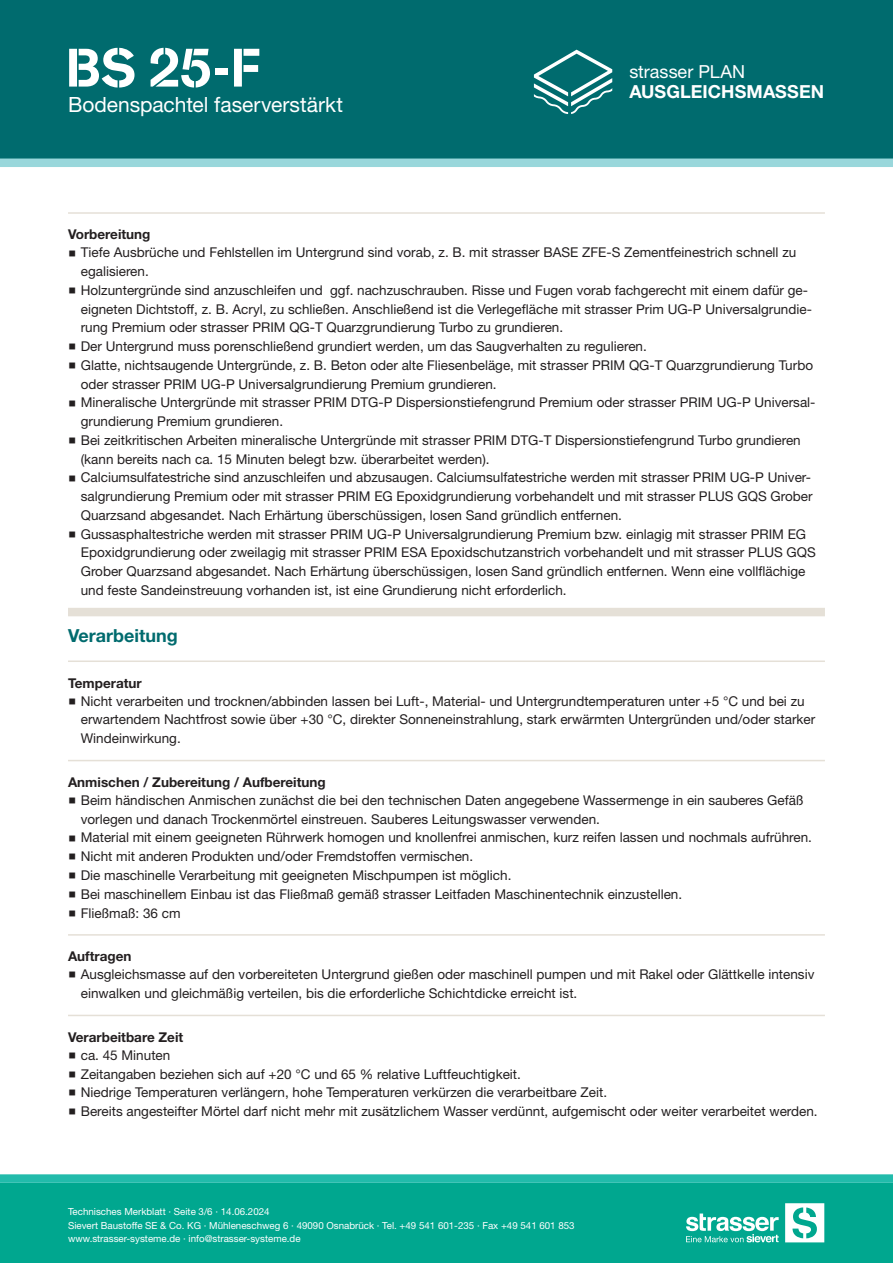
<style>
.page{position:relative;width:893px;height:1263px;background:#fff}
.page>*{position:absolute;margin:0;border:0;box-sizing:border-box;transform-origin:0 0}
.CB_AF_STR_Produkt_ku{font:700 54px "Standard CT Stencil";color:#fff}
.CB_AF_STR_Produkt_la{font:21px "Helvetica Neue LT Std";color:#fff}
.CB_AF_STR_Produktgru{font:700 18px "Helvetica Neue LT Std";letter-spacing:.005em;color:#fff}
.CB_AF_STR_Ueberschri{font:700 18px "Helvetica Neue LT Std";color:#006b6e}
.CB_AF_STR_Produktgru-2{font:18px "Helvetica Neue LT Std";color:#fff}
.t1{font:13.5px/18.8px "Helvetica Neue LT Std";color:#231f20}
.CB_AF_STR_Unterueber{font:700 13.5px "Helvetica Neue LT Std";color:#231f20}
.t2{font:9.75px/13.5px "Helvetica Neue LT Std";color:#fff}
</style>
<div class="page">
<div style="left:0;top:0;width:893px;height:159px;background:#006b6e"></div>
<div style="left:0;top:159px;width:893px;height:8px;background:#99d7db"></div>
<svg style="left:534px;top:50px;width:78px;height:64px"></svg>
<div style="left:0;top:1183px;width:893px;height:80px;background:#00a78f"></div>
<div style="left:0;top:1174px;width:893px;height:9px;background:#22bbab"></div>
<svg style="left:785px;top:1203px;width:39px;height:39px"></svg>
<svg style="left:686px;top:1213px;width:93px;height:29px"></svg>
<hr style="left:68px;top:212px;width:757px;height:2px;background:#e5e0d7">
<div style="left:68px;top:608px;width:757px;height:8px;background:#e5e0d7"></div>
<hr style="left:68px;top:660px;width:757px;height:2px;background:#e5e0d7">
<hr style="left:68px;top:760px;width:757px;height:1px;background:#e5e0d7">
<hr style="left:68px;top:934px;width:757px;height:2px;background:#e5e0d7">
<hr style="left:68px;top:1015px;width:757px;height:1px;background:#e5e0d7">
<p class="CB_AF_STR_Produkt_ku" style="left:66px;top:34px;width:197px">BS 25-F</p>
<p class="CB_AF_STR_Produkt_la" style="left:68px;top:92px;width:276px">Bodenspachtel faserverstärkt</p>
<p class="CB_AF_STR_Produktgru-2" style="left:629px;top:61px;width:117px">strasser PLAN</p>
<p class="CB_AF_STR_Produktgru" style="left:629px;top:81px;width:196px">AUSGLEICHSMASSEN</p>
<p class="CB_AF_STR_Unterueber" style="left:68px;top:226px;width:84px">Vorbereitung</p>
<p class="t1" style="left:81px;top:243px;width:717px">Tiefe Ausbrüche und Fehlstellen im Untergrund sind vorab, z. B. mit strasser BASE ZFE-S Zementfeinestrich schnell zu egalisieren.</p>
<p class="t1" style="left:81px;top:281px;width:733px">Holzuntergründe sind anzuschleifen und ggf. nachzuschrauben. Risse und Fugen vorab fachgerecht mit einem dafür ge&shy;eigneten Dichtstoff, z. B. Acryl, zu schließen. Anschließend ist die Verlegefläche mit strasser Prim UG-P Universalgrundie&shy;rung Premium oder strasser PRIM QG-T Quarzgrundierung Turbo zu grundieren.</p>
<p class="t1" style="left:81px;top:337px;width:567px">Der Untergrund muss porenschließend grundiert werden, um das Saugverhalten zu regulieren.</p>
<p class="t1" style="left:81px;top:356px;width:734px">Glatte, nichtsaugende Untergründe, z. B. Beton oder alte Fliesenbeläge, mit strasser PRIM QG-T Quarzgrundierung Turbo oder strasser PRIM UG-P Universalgrundierung Premium grundieren.</p>
<p class="t1" style="left:81px;top:393px;width:736px">Mineralische Untergründe mit strasser PRIM DTG-P Dispersionstiefengrund Premium oder strasser PRIM UG-P Universal&shy;grundierung Premium grundieren.</p>
<p class="t1" style="left:81px;top:431px;width:721px">Bei zeitkritischen Arbeiten mineralische Untergründe mit strasser PRIM DTG-T Dispersionstiefengrund Turbo grundieren (kann bereits nach ca. 15 Minuten belegt bzw. überarbeitet werden).</p>
<p class="t1" style="left:81px;top:468px;width:733px;text-align:justify">Calciumsulfatestriche sind anzuschleifen und abzusaugen. Calciumsulfatestriche werden mit strasser PRIM UG-P Univer&shy;salgrundierung Premium oder mit strasser PRIM EG Epoxidgrundierung vorbehandelt und mit strasser PLUS GQS Grober Quarzsand abgesandet. Nach Erhärtung überschüssigen, losen Sand gründlich entfernen.</p>
<p class="t1" style="left:81px;top:524px;width:737px">Gussasphaltestriche werden mit strasser PRIM UG-P Universalgrundierung Premium bzw. einlagig mit strasser PRIM EG Epoxidgrundierung oder zweilagig mit strasser PRIM ESA Epoxidschutzanstrich vorbehandelt und mit strasser PLUS GQS Grober Quarzsand abgesandet. Nach Erhärtung überschüssigen, losen Sand gründlich entfernen. Wenn eine vollflächige und feste Sandeinstreuung vorhanden ist, ist eine Grundierung nicht erforderlich.</p>
<p class="CB_AF_STR_Ueberschri" style="left:68px;top:624px;width:111px">Verarbeitung</p>
<p class="CB_AF_STR_Unterueber" style="left:68px;top:674px;width:75px">Temperatur</p>
<p class="t1" style="left:81px;top:691px;width:736px">Nicht verarbeiten und trocknen/abbinden lassen bei Luft-, Material- und Untergrundtemperaturen unter +5 °C und bei zu erwartendem Nachtfrost sowie über +30 °C, direkter Sonneneinstrahlung, stark erwärmten Untergründen und/oder starker<br>Windeinwirkung.</p>
<p class="CB_AF_STR_Unterueber" style="left:68px;top:774px;width:259px">Anmischen / Zubereitung / Aufbereitung</p>
<p class="t1" style="left:81px;top:791px;width:724px">Beim händischen Anmischen zunächst die bei den technischen Daten angegebene Wassermenge in ein sauberes Gefäß vorlegen und danach Trockenmörtel einstreuen. Sauberes Leitungswasser verwenden.</p>
<p class="t1" style="left:81px;top:828px;width:733px">Material mit einem geeigneten Rührwerk homogen und knollenfrei anmischen, kurz reifen lassen und nochmals aufrühren.</p>
<p class="t1" style="left:81px;top:847px;width:394px">Nicht mit anderen Produkten und/oder Fremdstoffen vermischen.</p>
<p class="t1" style="left:81px;top:866px;width:432px">Die maschinelle Verarbeitung mit geeigneten Mischpumpen ist möglich.</p>
<p class="t1" style="left:81px;top:884px;width:603px">Bei maschinellem Einbau ist das Fließmaß gemäß strasser Leitfaden Maschinentechnik einzustellen.</p>
<p class="t1" style="left:81px;top:903px;width:101px">Fließmaß: 36 cm</p>
<p class="CB_AF_STR_Unterueber" style="left:68px;top:948px;width:65px">Auftragen</p>
<p class="t1" style="left:81px;top:965px;width:735px">Ausgleichsmasse auf den vorbereiteten Untergrund gießen oder maschinell pumpen und mit Rakel oder Glättkelle intensiv einwalken und gleichmäßig verteilen, bis die erforderliche Schichtdicke erreicht ist.</p>
<p class="CB_AF_STR_Unterueber" style="left:68px;top:1028px;width:117px">Verarbeitbare Zeit</p>
<p class="t1" style="left:81px;top:1045px;width:91px">ca. 45 Minuten</p>
<p class="t1" style="left:81px;top:1064px;width:442px">Zeitangaben beziehen sich auf +20 °C und 65 % relative Luftfeuchtigkeit.</p>
<p class="t1" style="left:81px;top:1083px;width:528px">Niedrige Temperaturen verlängern, hohe Temperaturen verkürzen die verarbeitbare Zeit.</p>
<p class="t1" style="left:81px;top:1102px;width:738px">Bereits angesteifter Mörtel darf nicht mehr mit zusätzlichem Wasser verdünnt, aufgemischt oder weiter verarbeitet werden.</p>
<p class="t2" style="left:68px;top:1205px;width:508px">Technisches Merkblatt · Seite 3/6 · 14.06.2024<br>Sievert Baustoffe SE &amp; Co. KG · Mühleneschweg 6 · 49090 Osnabrück · Tel. +49 541 601-235 · Fax +49 541 601 853 www.strasser-systeme.de · info@strasser-systeme.de</p>
</div>
